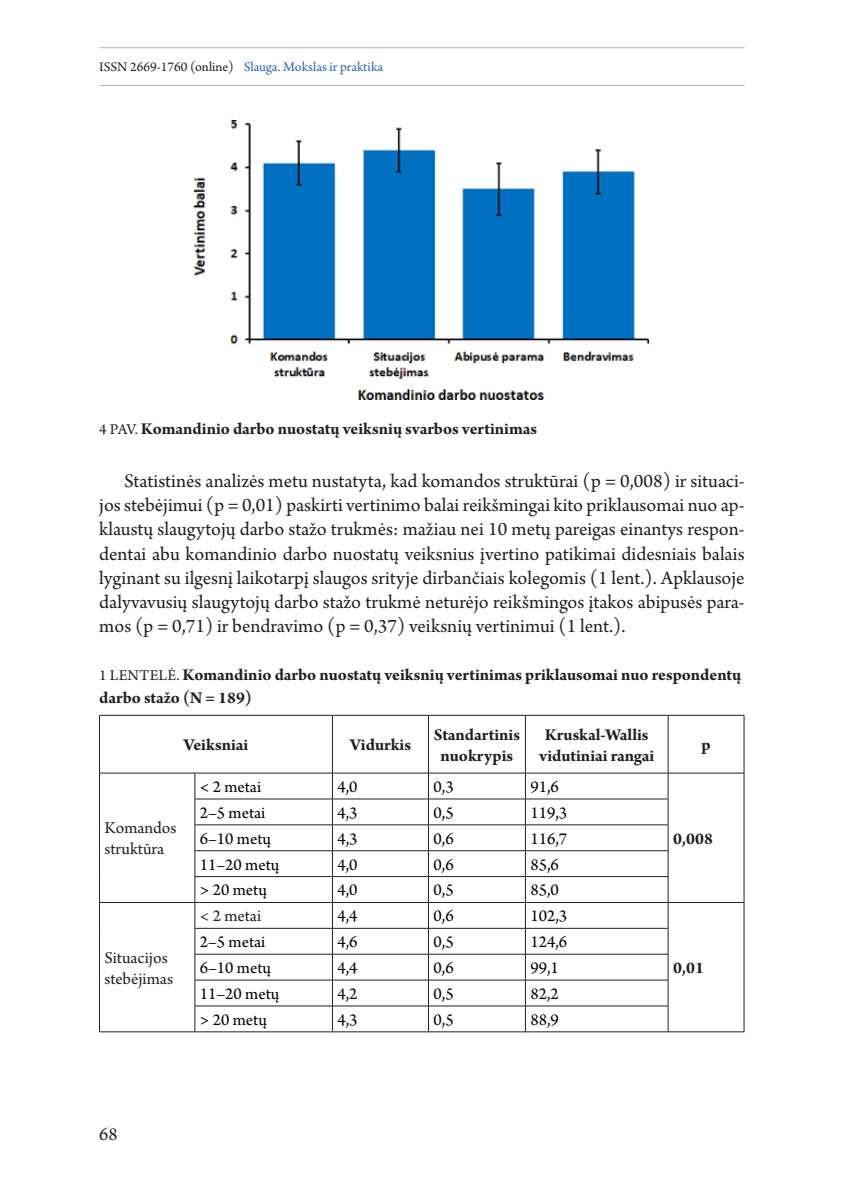
<style>
.page{position:relative;width:844px;height:1191px;background:#fff}
.page>*{position:absolute;margin:0;border:0;box-sizing:border-box;transform-origin:0 0}
.omo-kunas{font:20.12px/24.2px "Arno Pro";color:#231f20;text-align:justify}
.t1{font:19.25px "Arno Pro";color:#231f20}
.omo-lentos-kunas{font:17.5px "Arno Pro";color:#000}
.lentele{font:700 17.5px/23.4px "Arno Pro";color:#231f20}
.omo-lentos-galva{font:700 17.5px/21px "Arno Pro";color:#231f20;text-align:center}
.omo-lentos-kunas-2{font:17.5px/21px "Arno Pro";color:#231f20}
.omo-lentos-kunas-3{font:700 17.5px "Arno Pro";color:#231f20}
.t2{font:14px "Arno Pro";color:#2865b1}
.s1{color:#231f20}
.s2{font-weight:400;font-size:15.75px}
</style>
<div class="page">
<hr style="left:99px;top:47px;width:645px;height:1px;background:#bbaea9">
<hr style="left:99px;top:85px;width:645px;height:1px;background:#bbaea9">
<img style="left:194px;top:120px;width:454px;height:280px">
<hr style="left:99px;top:715px;width:96px;height:1px;background:#231f20">
<hr style="left:99px;top:715px;width:1px;height:58px;background:#231f20">
<hr style="left:195px;top:715px;width:137px;height:1px;background:#231f20">
<hr style="left:332px;top:715px;width:96px;height:1px;background:#231f20">
<hr style="left:332px;top:715px;width:1px;height:58px;background:#231f20">
<hr style="left:428px;top:715px;width:97px;height:1px;background:#231f20">
<hr style="left:428px;top:715px;width:1px;height:58px;background:#231f20">
<hr style="left:525px;top:715px;width:143px;height:1px;background:#231f20">
<hr style="left:525px;top:715px;width:1px;height:58px;background:#231f20">
<hr style="left:668px;top:715px;width:76px;height:1px;background:#231f20">
<hr style="left:667px;top:715px;width:1px;height:58px;background:#231f20">
<hr style="left:743px;top:715px;width:1px;height:58px;background:#231f20">
<hr style="left:99px;top:1031px;width:96px;height:1px;background:#231f20">
<hr style="left:195px;top:1031px;width:137px;height:1px;background:#231f20">
<hr style="left:332px;top:1031px;width:96px;height:1px;background:#231f20">
<hr style="left:428px;top:1031px;width:97px;height:1px;background:#231f20">
<hr style="left:525px;top:1031px;width:143px;height:1px;background:#231f20">
<hr style="left:668px;top:1031px;width:76px;height:1px;background:#231f20">
<hr style="left:99px;top:773px;width:96px;height:1px;background:#231f20">
<hr style="left:195px;top:773px;width:137px;height:1px;background:#231f20">
<hr style="left:332px;top:773px;width:96px;height:1px;background:#231f20">
<hr style="left:428px;top:773px;width:97px;height:1px;background:#231f20">
<hr style="left:525px;top:773px;width:143px;height:1px;background:#231f20">
<hr style="left:668px;top:773px;width:76px;height:1px;background:#231f20">
<hr style="left:194px;top:798px;width:138px;height:1px;background:#231f20">
<hr style="left:332px;top:798px;width:96px;height:1px;background:#231f20">
<hr style="left:428px;top:798px;width:97px;height:1px;background:#231f20">
<hr style="left:525px;top:798px;width:143px;height:1px;background:#231f20">
<hr style="left:194px;top:824px;width:138px;height:1px;background:#231f20">
<hr style="left:332px;top:824px;width:96px;height:1px;background:#231f20">
<hr style="left:428px;top:824px;width:97px;height:1px;background:#231f20">
<hr style="left:525px;top:824px;width:143px;height:1px;background:#231f20">
<hr style="left:194px;top:850px;width:138px;height:1px;background:#231f20">
<hr style="left:332px;top:850px;width:96px;height:1px;background:#231f20">
<hr style="left:428px;top:850px;width:97px;height:1px;background:#231f20">
<hr style="left:525px;top:850px;width:143px;height:1px;background:#231f20">
<hr style="left:194px;top:876px;width:138px;height:1px;background:#231f20">
<hr style="left:332px;top:876px;width:96px;height:1px;background:#231f20">
<hr style="left:428px;top:876px;width:97px;height:1px;background:#231f20">
<hr style="left:525px;top:876px;width:143px;height:1px;background:#231f20">
<hr style="left:99px;top:902px;width:96px;height:1px;background:#231f20">
<svg style="left:99px;top:773px;width:1px;height:258px"></svg>
<hr style="left:195px;top:902px;width:137px;height:1px;background:#231f20">
<hr style="left:332px;top:902px;width:96px;height:1px;background:#231f20">
<hr style="left:428px;top:902px;width:97px;height:1px;background:#231f20">
<hr style="left:525px;top:902px;width:143px;height:1px;background:#231f20">
<hr style="left:668px;top:902px;width:76px;height:1px;background:#231f20">
<svg style="left:743px;top:773px;width:1px;height:258px"></svg>
<hr style="left:194px;top:928px;width:138px;height:1px;background:#231f20">
<hr style="left:332px;top:928px;width:96px;height:1px;background:#231f20">
<hr style="left:428px;top:928px;width:97px;height:1px;background:#231f20">
<hr style="left:525px;top:928px;width:143px;height:1px;background:#231f20">
<hr style="left:194px;top:954px;width:138px;height:1px;background:#231f20">
<hr style="left:332px;top:954px;width:96px;height:1px;background:#231f20">
<hr style="left:428px;top:954px;width:97px;height:1px;background:#231f20">
<hr style="left:525px;top:954px;width:143px;height:1px;background:#231f20">
<hr style="left:194px;top:979px;width:138px;height:1px;background:#231f20">
<hr style="left:332px;top:979px;width:96px;height:1px;background:#231f20">
<hr style="left:428px;top:979px;width:97px;height:1px;background:#231f20">
<hr style="left:525px;top:979px;width:143px;height:1px;background:#231f20">
<hr style="left:194px;top:1005px;width:138px;height:1px;background:#231f20">
<svg style="left:194px;top:773px;width:1px;height:258px"></svg>
<hr style="left:332px;top:1005px;width:96px;height:1px;background:#231f20">
<svg style="left:332px;top:773px;width:1px;height:258px"></svg>
<hr style="left:428px;top:1005px;width:97px;height:1px;background:#231f20">
<svg style="left:428px;top:773px;width:1px;height:258px"></svg>
<hr style="left:525px;top:1005px;width:143px;height:1px;background:#231f20">
<svg style="left:525px;top:773px;width:1px;height:258px"></svg>
<svg style="left:667px;top:773px;width:1px;height:258px"></svg>
<p class="t2" style="left:99px;top:59px;width:285px"><span class="s1">ISSN 2669-1760 (online)</span> Slauga. Mokslas ir praktika</p>
<p class="lentele" style="left:99px;top:418px;width:439px"><span class="s2">4 PAV.</span> Komandinio darbo nuostatų veiksnių svarbos vertinimas</p>
<p class="omo-kunas" style="left:99px;top:470px;width:646px;text-indent:25px">Statistinės analizės metu nustatyta, kad komandos struktūrai (p = 0,008) ir situaci&shy;jos stebėjimui (p = 0,01) paskirti vertinimo balai reikšmingai kito priklausomai nuo ap&shy;klaustų slaugytojų darbo stažo trukmės: mažiau nei 10 metų pareigas einantys respon&shy;dentai abu komandinio darbo nuostatų veiksnius įvertino patikimai didesniais balais lyginant su ilgesnį laikotarpį slaugos srityje dirbančiais kolegomis (1 lent.). Apklausoje dalyvavusių slaugytojų darbo stažo trukmė neturėjo reikšmingos įtakos abipusės para&shy;mos (p = 0,71) ir bendravimo (p = 0,37) veiksnių vertinimui (1 lent.).</p>
<p class="lentele" style="left:99px;top:663px;width:643px"><span class="s2">1 LENTELĖ.</span> Komandinio darbo nuostatų veiksnių vertinimas priklausomai nuo respondentų darbo stažo (N = 189)</p>
<p class="omo-lentos-galva" style="left:183px;top:735px;width:66px">Veiksniai</p>
<p class="omo-lentos-galva" style="left:349px;top:735px;width:63px">Vidurkis</p>
<p class="omo-lentos-galva" style="left:433px;top:724px;width:88px">Standartinis nuokrypis</p>
<p class="omo-lentos-galva" style="left:539px;top:724px;width:117px">Kruskal-Wallis vidutiniai rangai</p>
<p class="omo-lentos-galva" style="left:701px;top:735px;width:11px">p</p>
<p class="omo-lentos-kunas-2" style="left:104px;top:818px;width:74px">Komandos struktūra</p>
<p class="omo-lentos-kunas-2" style="left:104px;top:947px;width:70px">Situacijos stebėjimas</p>
<p class="omo-lentos-kunas" style="left:200px;top:776px;width:63px">&lt; 2 metai</p>
<p class="omo-lentos-kunas" style="left:337px;top:776px;width:22px">4,0</p>
<p class="omo-lentos-kunas" style="left:433px;top:776px;width:22px">0,3</p>
<p class="omo-lentos-kunas" style="left:530px;top:776px;width:30px">91,6</p>
<p class="omo-lentos-kunas" style="left:200px;top:802px;width:67px">2–5 metai</p>
<p class="omo-lentos-kunas" style="left:337px;top:802px;width:22px">4,3</p>
<p class="omo-lentos-kunas" style="left:433px;top:802px;width:22px">0,5</p>
<p class="omo-lentos-kunas" style="left:530px;top:802px;width:38px">119,3</p>
<p class="omo-lentos-kunas" style="left:200px;top:828px;width:73px">6–10 metų</p>
<p class="omo-lentos-kunas" style="left:337px;top:828px;width:22px">4,3</p>
<p class="omo-lentos-kunas" style="left:433px;top:828px;width:22px">0,6</p>
<p class="omo-lentos-kunas" style="left:530px;top:828px;width:38px">116,7</p>
<p class="omo-lentos-kunas" style="left:200px;top:854px;width:81px">11–20 metų</p>
<p class="omo-lentos-kunas" style="left:337px;top:854px;width:22px">4,0</p>
<p class="omo-lentos-kunas" style="left:433px;top:854px;width:22px">0,6</p>
<p class="omo-lentos-kunas" style="left:530px;top:854px;width:30px">85,6</p>
<p class="omo-lentos-kunas" style="left:200px;top:880px;width:69px">&gt; 20 metų</p>
<p class="omo-lentos-kunas" style="left:337px;top:880px;width:22px">4,0</p>
<p class="omo-lentos-kunas" style="left:433px;top:880px;width:22px">0,5</p>
<p class="omo-lentos-kunas" style="left:530px;top:880px;width:30px">85,0</p>
<p class="omo-lentos-kunas-2" style="left:200px;top:906px;width:63px">&lt; 2 metai</p>
<p class="omo-lentos-kunas" style="left:337px;top:906px;width:22px">4,4</p>
<p class="omo-lentos-kunas" style="left:433px;top:906px;width:22px">0,6</p>
<p class="omo-lentos-kunas" style="left:530px;top:906px;width:38px">102,3</p>
<p class="omo-lentos-kunas" style="left:200px;top:932px;width:67px">2–5 metai</p>
<p class="omo-lentos-kunas" style="left:337px;top:932px;width:22px">4,6</p>
<p class="omo-lentos-kunas" style="left:433px;top:932px;width:22px">0,5</p>
<p class="omo-lentos-kunas" style="left:530px;top:932px;width:38px">124,6</p>
<p class="omo-lentos-kunas" style="left:200px;top:957px;width:73px">6–10 metų</p>
<p class="omo-lentos-kunas" style="left:337px;top:957px;width:22px">4,4</p>
<p class="omo-lentos-kunas" style="left:433px;top:957px;width:22px">0,6</p>
<p class="omo-lentos-kunas" style="left:530px;top:957px;width:30px">99,1</p>
<p class="omo-lentos-kunas" style="left:200px;top:983px;width:81px">11–20 metų</p>
<p class="omo-lentos-kunas" style="left:337px;top:983px;width:22px">4,2</p>
<p class="omo-lentos-kunas" style="left:433px;top:983px;width:22px">0,5</p>
<p class="omo-lentos-kunas" style="left:530px;top:983px;width:30px">82,2</p>
<p class="omo-lentos-kunas" style="left:200px;top:1009px;width:69px">&gt; 20 metų</p>
<p class="omo-lentos-kunas" style="left:337px;top:1009px;width:22px">4,3</p>
<p class="omo-lentos-kunas" style="left:433px;top:1009px;width:22px">0,5</p>
<p class="omo-lentos-kunas" style="left:530px;top:1009px;width:30px">88,9</p>
<p class="t1" style="left:99px;top:1122px;width:20px">68</p>
<p class="omo-lentos-kunas-3" style="left:673px;top:828px;width:41px">0,008</p>
<p class="omo-lentos-kunas-3" style="left:673px;top:957px;width:32px">0,01</p>
</div>
